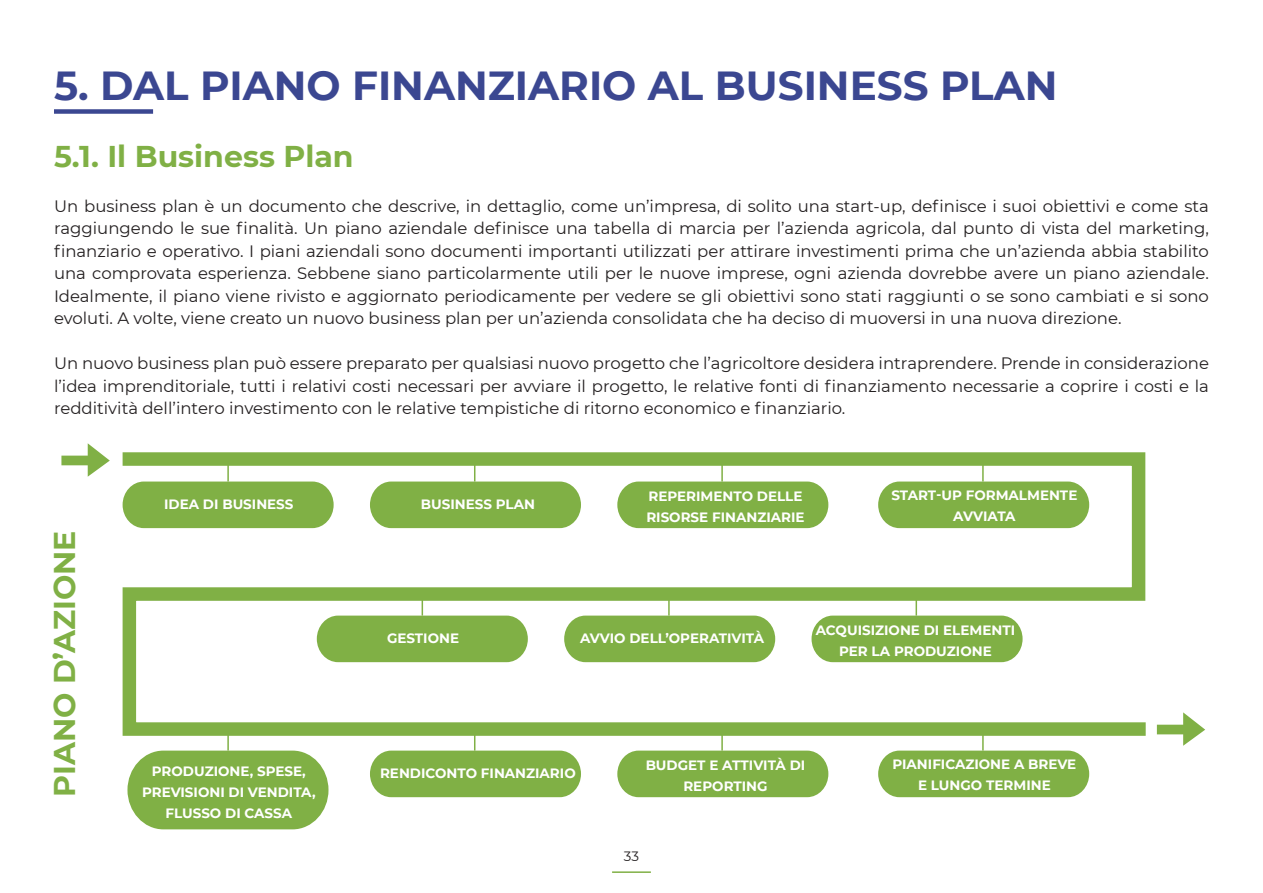
<style>
.page{position:relative;width:1263px;height:893px;background:#fff}
.page>*{position:absolute;margin:0;border:0;box-sizing:border-box;transform-origin:0 0}
.t1{font:700 40.5px "Montserrat";color:#3b4791}
.t2{font:700 30px "Montserrat";color:#80b045}
.t3{font:16.5px/22.5px "Montserrat";color:#231f20;text-align:justify}
.t4{font:700 13.5px/21px "Montserrat";color:#fff;text-align:center}
.t5{font:13.5px "Montserrat";color:#231f20}
</style>
<div class="page">
<hr style="left:612px;top:871px;width:39px;height:2px;background:#80b045">
<hr style="left:227px;top:729px;width:2px;height:22px;background:#80b045">
<hr style="left:721px;top:729px;width:2px;height:22px;background:#80b045">
<hr style="left:982px;top:729px;width:2px;height:22px;background:#80b045">
<div style="left:54px;top:109px;width:99px;height:5px;background:#3b4791"></div>
<svg style="left:122px;top:452px;width:1035px;height:291px"></svg>
<div style="left:123px;top:482px;width:211px;height:46px;background:#80b045;border-radius:22px"></div>
<div style="left:127px;top:751px;width:201px;height:78px;background:#80b045;border-radius:38px"></div>
<div style="left:317px;top:616px;width:211px;height:46px;background:#80b045;border-radius:22px"></div>
<div style="left:370px;top:482px;width:211px;height:46px;background:#80b045;border-radius:22px"></div>
<div style="left:370px;top:751px;width:211px;height:46px;background:#80b045;border-radius:22px"></div>
<div style="left:564px;top:616px;width:211px;height:46px;background:#80b045;border-radius:22px"></div>
<div style="left:617px;top:482px;width:211px;height:46px;background:#80b045;border-radius:22px"></div>
<div style="left:617px;top:751px;width:211px;height:46px;background:#80b045;border-radius:22px"></div>
<div style="left:811px;top:616px;width:211px;height:46px;background:#80b045;border-radius:22px"></div>
<div style="left:878px;top:482px;width:211px;height:46px;background:#80b045;border-radius:22px"></div>
<div style="left:878px;top:751px;width:211px;height:46px;background:#80b045;border-radius:22px"></div>
<svg style="left:61px;top:443px;width:49px;height:34px"></svg>
<svg style="left:1157px;top:712px;width:48px;height:34px"></svg>
<p class="t1" style="left:54px;top:56px;width:1005px">5. DAL PIANO FINANZIARIO AL BUSINESS PLAN</p>
<p class="t2" style="left:54px;top:134px;width:301px">5.1. Il Business Plan</p>
<p class="t3" style="left:54px;top:194px;width:1156px">Un business plan è un documento che descrive, in dettaglio, come un’impresa, di solito una start-up, definisce i suoi obiettivi e come sta raggiungendo le sue finalità. Un piano aziendale definisce una tabella di marcia per l’azienda agricola, dal punto di vista del marketing, finanziario e operativo. I piani aziendali sono documenti importanti utilizzati per attirare investimenti prima che un’azienda abbia stabilito una comprovata esperienza. Sebbene siano particolarmente utili per le nuove imprese, ogni azienda dovrebbe avere un piano aziendale.<br>Idealmente, il piano viene rivisto e aggiornato periodicamente per vedere se gli obiettivi sono stati raggiunti o se sono cambiati e si sono evoluti. A volte, viene creato un nuovo business plan per un’azienda consolidata che ha deciso di muoversi in una nuova direzione.</p>
<p class="t3" style="left:54px;top:351px;width:1156px">Un nuovo business plan può essere preparato per qualsiasi nuovo progetto che l’agricoltore desidera intraprendere. Prende in considerazione l’idea imprenditoriale, tutti i relativi costi necessari per avviare il progetto, le relative fonti di finanziamento necessarie a coprire i costi e la redditività dell’intero investimento con le relative tempistiche di ritorno economico e finanziario.</p>
<p class="t2" style="left:43px;top:797px;width:268px;rotate:-90deg">PIANO D’AZIONE</p>
<p class="t4" style="left:164px;top:493px;width:131px">IDEA DI BUSINESS</p>
<p class="t4" style="left:142px;top:760px;width:175px">PRODUZIONE, SPESE,<br>PREVISIONI DI VENDITA,<br>FLUSSO DI CASSA</p>
<p class="t4" style="left:421px;top:493px;width:116px">BUSINESS PLAN</p>
<p class="t4" style="left:646px;top:485px;width:160px;text-align:left">REPERIMENTO DELLE<br>RISORSE FINANZIARIE</p>
<p class="t4" style="left:891px;top:484px;width:187px">START-UP FORMALMENTE<br>AVVIATA</p>
<p class="t4" style="left:387px;top:627px;width:74px">GESTIONE</p>
<p class="t4" style="left:580px;top:627px;width:186px">AVVIO DELL’OPERATIVITÀ</p>
<p class="t4" style="left:816px;top:619px;width:201px">ACQUISIZIONE DI ELEMENTI<br>PER LA PRODUZIONE</p>
<p class="t4" style="left:380px;top:762px;width:197px">RENDICONTO FINANZIARIO</p>
<p class="t4" style="left:646px;top:754px;width:161px">BUDGET E ATTIVITÀ DI<br>REPORTING</p>
<p class="t5" style="left:624px;top:847px;width:17px">33</p>
<p class="t4" style="left:892px;top:753px;width:185px">PIANIFICAZIONE A BREVE</p>
<p class="t4" style="left:918px;top:774px;width:134px">E LUNGO TERMINE</p>
</div>
